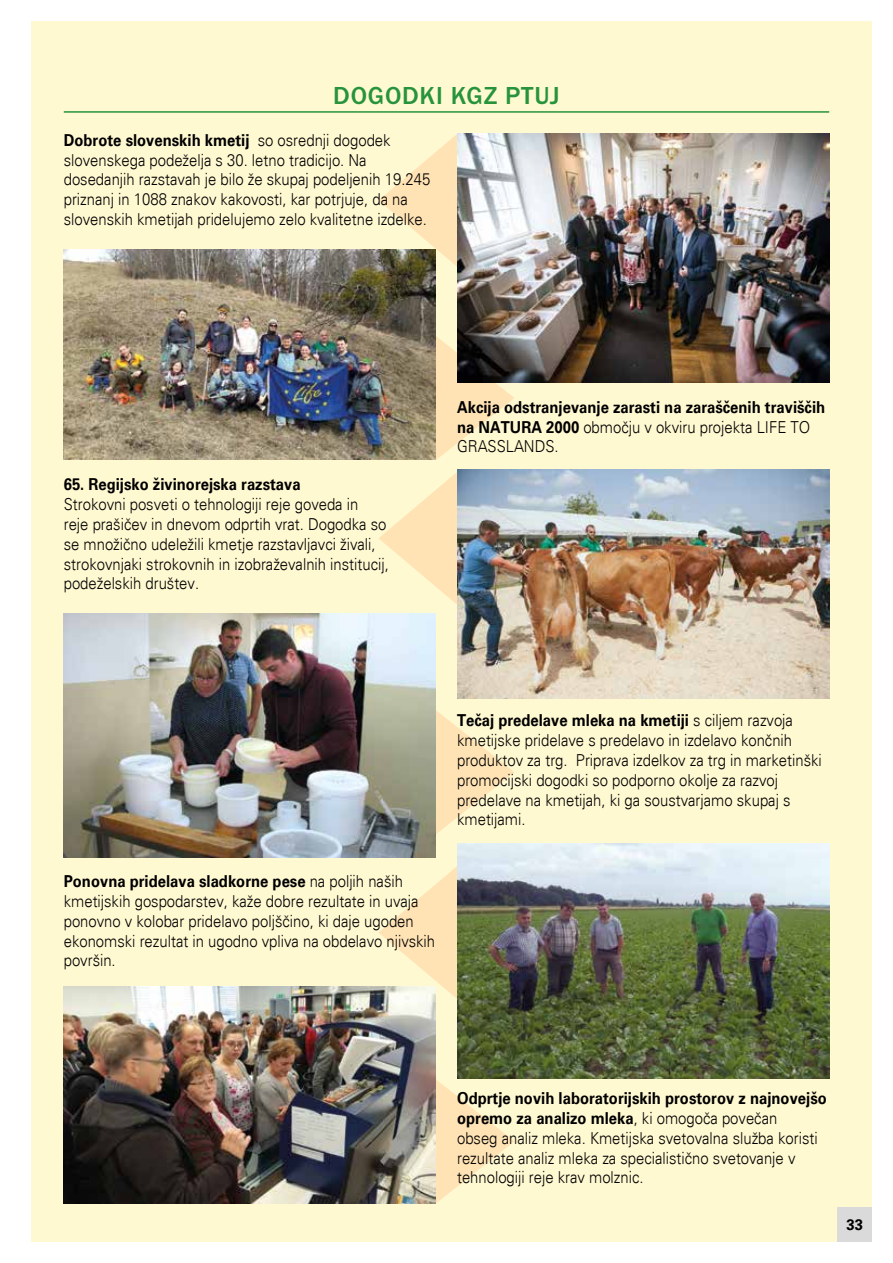
<style>
.page{position:relative;width:893px;height:1263px;background:#fff}
.page>*{position:absolute;margin:0;border:0;box-sizing:border-box;transform-origin:0 0}
.t1{font:500 25.5px "Franklin Got Itc TEE";letter-spacing:.03em;color:#27933c}
.t2{font:300 16.5px/19.8px "Univers";color:#000;scale:.9 1}
.t3{font:700 16.5px/19.8px "Univers";color:#000;scale:.9 1}
.t4{font:700 15px "Univers";color:#000}
.s1{font-weight:700}
.s2{font-weight:300}
</style>
<div class="page">
<div style="left:32px;top:7px;width:861px;height:1256px;background:#fff9d2"></div>
<svg style="left:436px;top:336px;width:78px;height:124px"></svg>
<svg style="left:378px;top:134px;width:79px;height:132px"></svg>
<svg style="left:436px;top:710px;width:78px;height:124px"></svg>
<svg style="left:436px;top:1080px;width:78px;height:123px"></svg>
<svg style="left:379px;top:472px;width:78px;height:132px"></svg>
<svg style="left:379px;top:867px;width:78px;height:132px"></svg>
<hr style="left:64px;top:111px;width:765px;height:2px;background:#27933c">
<img style="left:64px;top:986px;width:372px;height:217px">
<img style="left:457px;top:843px;width:372px;height:235px">
<img style="left:64px;top:250px;width:372px;height:209px">
<img style="left:457px;top:470px;width:372px;height:229px">
<img style="left:64px;top:613px;width:372px;height:245px">
<img style="left:457px;top:134px;width:372px;height:248px">
<div style="left:0;top:0;width:893px;height:21px;background:#fff"></div>
<div style="left:0;top:1242px;width:893px;height:21px;background:#fff"></div>
<div style="left:872px;top:0;width:21px;height:1263px;background:#fff"></div>
<div style="left:838px;top:1208px;width:34px;height:34px;background:#dadada"></div>
<h1 class="t1" style="left:333px;top:81px;width:228px">DOGODKI KGZ PTUJ</h1>
<p class="t2" style="left:64px;top:130px;width:409px"><span class="s1">Dobrote slovenskih kmetij</span> so osrednji dogodek slovenskega podeželja s 30. letno tradicijo. Na dosedanjih razstavah je bilo že skupaj podeljenih 19.245 priznanj in 1088 znakov kakovosti, kar potrjuje, da na slovenskih kmetijah pridelujemo zelo kvalitetne izdelke.</p>
<p class="t3" style="left:64px;top:475px;width:265px">65. Regijsko živinorejska razstava</p>
<p class="t2" style="left:64px;top:494px;width:363px">Strokovni posveti o tehnologiji reje goveda in<br>reje prašičev in dnevom odprtih vrat. Dogodka so se množično udeležili kmetje razstavljavci živali, strokovnjaki strokovnih in izobraževalnih institucij, podeželskih društev.</p>
<p class="t3" style="left:457px;top:398px;width:410px">Akcija odstranjevanje zarasti na zaraščenih traviščih na NATURA 2000 <span class="s2">območju v okviru projekta LIFE TO<br>GRASSLANDS.</span></p>
<p class="t2" style="left:64px;top:871px;width:414px"><span class="s1">Ponovna pridelava sladkorne pese</span> na poljih naših kmetijskih gospodarstev, kaže dobre rezultate in uvaja ponovno v kolobar pridelavo poljščino, ki daje ugoden ekonomski rezultat in ugodno vpliva na obdelavo njivskih površin.</p>
<p class="t2" style="left:457px;top:711px;width:407px"><span class="s1">Tečaj predelave mleka na kmetiji</span> s ciljem razvoja kmetijske pridelave s predelavo in izdelavo končnih produktov za trg. Priprava izdelkov za trg in marketinški promocijski dogodki so podporno okolje za razvoj predelave na kmetijah, ki ga soustvarjamo skupaj s kmetijami.</p>
<p class="t2" style="left:457px;top:1088px;width:412px"><span class="s1">Odprtje novih laboratorijskih prostorov z najnovejšo opremo za analizo mleka</span>, ki omogoča povečan<br>obseg analiz mleka. Kmetijska svetovalna služba koristi rezultate analiz mleka za specialistično svetovanje v tehnologiji reje krav molznic.</p>
<p class="t4" style="left:846px;top:1216px;width:18px">33</p>
</div>
